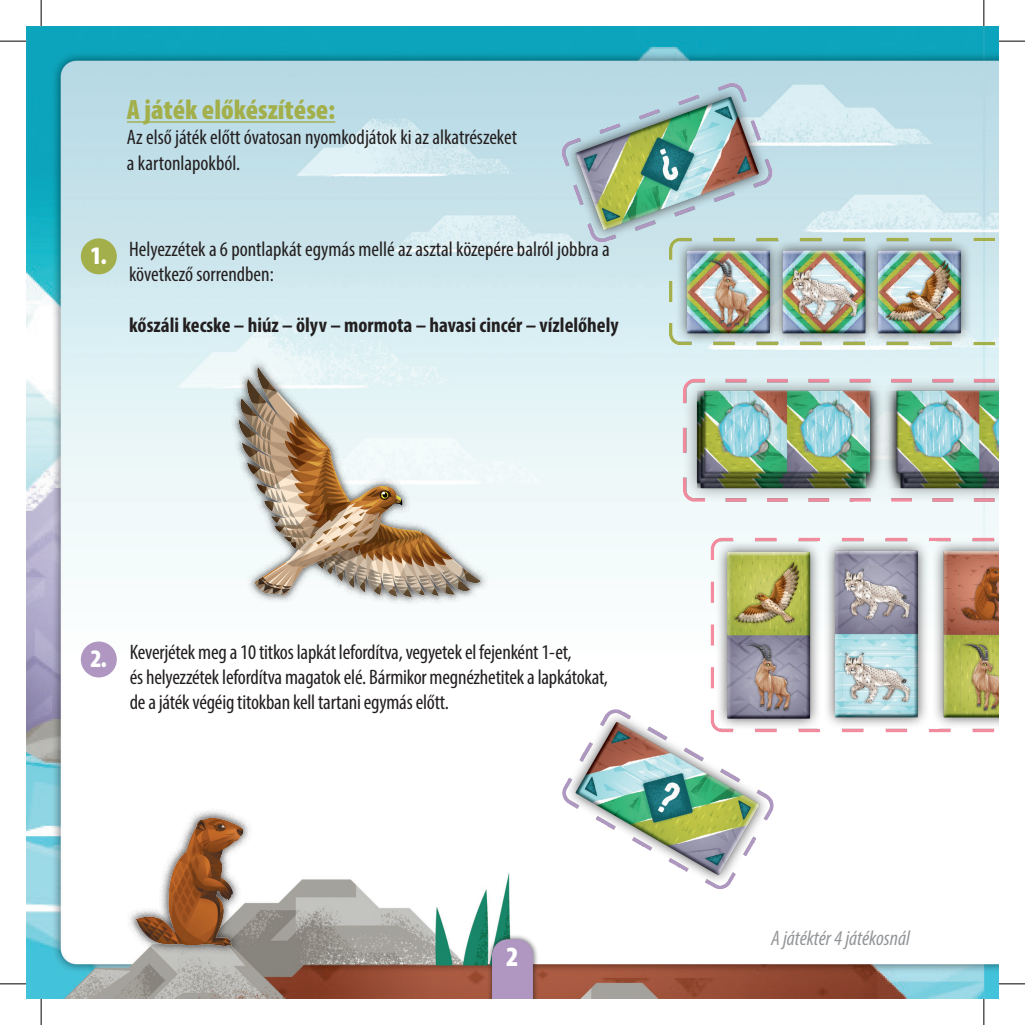
<style>
.page{position:relative;width:1025px;height:1025px;background:#fff}
.page>*{position:absolute;margin:0;border:0;box-sizing:border-box;transform-origin:0 0}
.t1{font:900 condensed 28px "Myriad Pro";color:#a3af4a}
.t2{font:900 condensed 28px "Myriad Pro";color:#fff}
.t3{font:900 condensed 25.38px "Myriad Pro";color:#fff}
.t4{font:condensed 21px/25.2px "Myriad Pro";letter-spacing:-.01em;color:#231f20}
.t5{font:700 condensed 21px "Myriad Pro";color:#231f20}
.t6{font:italic condensed 21px "Myriad Pro";color:#939598}
</style>
<div class="page">
<img style="left:26px;top:26px;width:973px;height:973px">
<img style="left:107px;top:796px;width:172px;height:172px">
<img style="left:223px;top:358px;width:264px;height:264px">
<img style="left:561px;top:82px;width:438px;height:823px">
<div style="left:486px;top:934px;width:53px;height:65px;background:#231f20;opacity:.75"></div>
<div style="left:492px;top:939px;width:41px;height:60px;background:#af97c1"></div>
<hr style="left:127px;top:121px;width:208px;height:2px;background:#a3af4a">
<div style="left:81px;top:641px;width:36px;height:36px;background:#af97c1;border-radius:50%"></div>
<div style="left:81px;top:238px;width:36px;height:36px;background:#a3af4a;border-radius:50%"></div>
<svg style="left:0;top:41px;width:26px;height:1px"></svg>
<svg style="left:999px;top:41px;width:26px;height:1px"></svg>
<svg style="left:0;top:983px;width:26px;height:1px"></svg>
<svg style="left:999px;top:983px;width:26px;height:1px"></svg>
<svg style="left:41px;top:0;width:1px;height:26px"></svg>
<svg style="left:41px;top:999px;width:1px;height:26px"></svg>
<svg style="left:983px;top:0;width:1px;height:26px"></svg>
<svg style="left:983px;top:999px;width:1px;height:26px"></svg>
<h1 class="t1" style="left:127px;top:92px;width:210px">A játék előkészítése:</h1>
<p class="t4" style="left:127px;top:125px;width:392px">Az első játék előtt óvatosan nyomkodjátok ki az alkatrészeket a kartonlapokból.</p>
<p class="t3" style="left:91px;top:240px;width:18px">1.</p>
<p class="t4" style="left:129px;top:236px;width:482px">Helyezzétek a 6 pontlapkát egymás mellé az asztal közepére balról jobbra a következő sorrendben:</p>
<p class="t5" style="left:129px;top:311px;width:491px">kőszáli kecske – hiúz – ölyv – mormota – havasi cincér – vízlelőhely</p>
<p class="t3" style="left:91px;top:643px;width:18px">2.</p>
<p class="t4" style="left:130px;top:639px;width:480px">Keverjétek meg a 10 titkos lapkát lefordítva, vegyetek el fejenként 1-et,<br>és helyezzétek lefordítva magatok elé. Bármikor megnézhetitek a lapkátokat, de a játék végéig titokban kell tartani egymás előtt.</p>
<h1 class="t2" style="left:506px;top:939px;width:14px">2</h1>
<p class="t6" style="left:771px;top:925px;width:140px">A játéktér 4 játékosnál</p>
</div>
